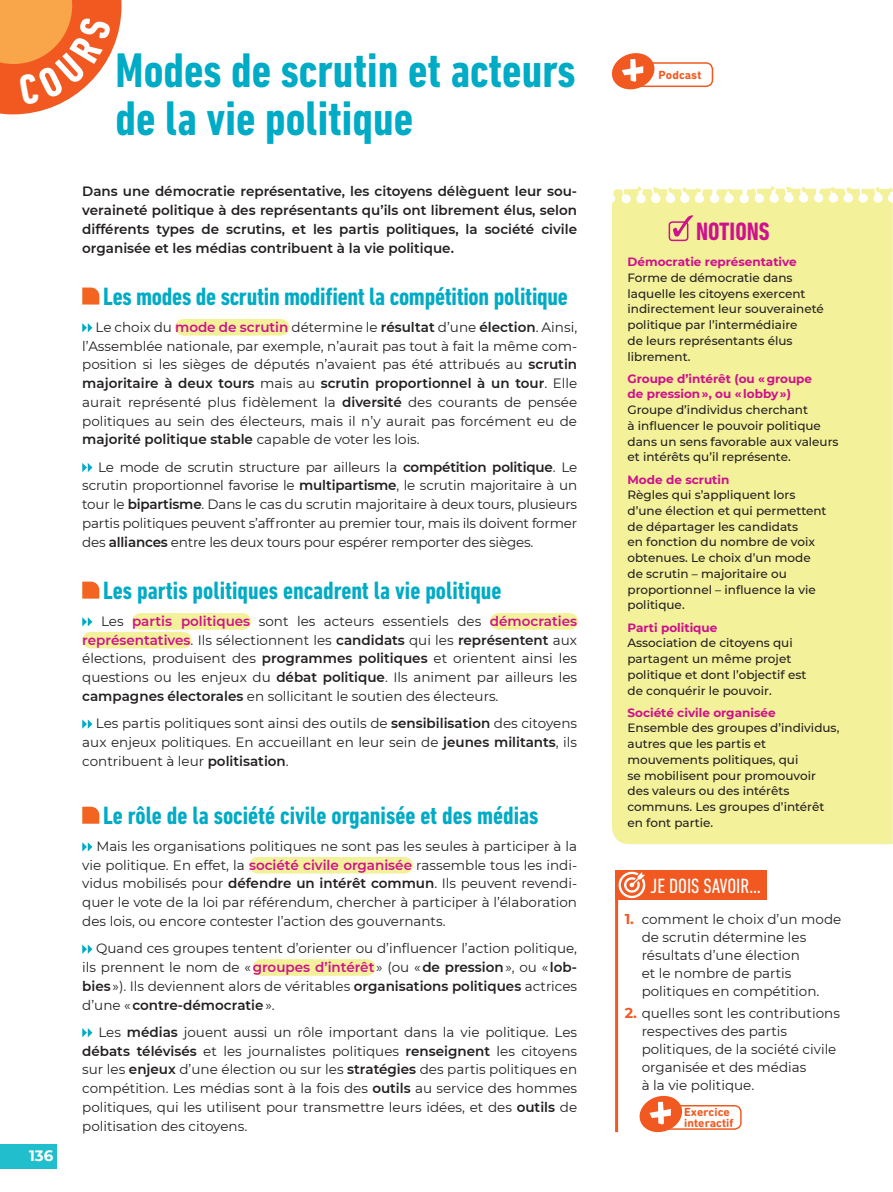
<style>
.page{position:relative;width:893px;height:1192px;background:#fff}
.page>*{position:absolute;margin:0;border:0;box-sizing:border-box;transform-origin:0 0}
.t1{font:700 condensed 49.5px/48px "DIN Next LT Pro";color:#00abc5}
.t2{font:700 condensed 25.5px "DIN Next LT Pro";color:#00abc5}
.t3{font:700 condensed 25.5px "DIN Next LT Pro";color:#ce118c}
.t4{font:condensed 21px "DIN Next LT Pro";color:#fff}
.t5{font:700 15px "Montserrat";color:#fff}
.t6{font:13.5px/18.8px "Montserrat";color:#231f20;text-align:justify}
.t7{font:600 13.5px/18.8px "Montserrat";color:#231f20;text-align:justify}
.t8{font:500 12px/15.8px "Montserrat";color:#231f20}
.t9{font:700 12px/15.8px "Montserrat";color:#ce118c}
.t10{font:700 12px/10.5px "DIN Next Rounded LT Pro";letter-spacing:.01em;color:#f15921}
.s1{font-weight:600;color:#ce118c}
.s2{font-weight:600}
.s3{font-weight:700;font-size:14.25px;color:#f15921}
</style>
<div class="page">
<div style="left:0;top:1144px;width:57px;height:24px;background:#21bece"></div>
<div style="left:612px;top:186px;width:280px;height:658px;background:#f3f199"></div>
<div style="left:668px;top:221px;width:20px;height:20px;border:2px solid #ce118c;border-radius:3px"></div>
<svg style="left:673px;top:215px;width:20px;height:21px"></svg>
<div style="left:615px;top:870px;width:151px;height:30px;background:#f15921"></div>
<img style="left:618px;top:871px;width:28px;height:28px">
<hr style="left:615px;top:870px;width:3px;height:262px;background:#f15921">
<div style="left:183px;top:319px;width:97px;height:16px;background:#f3f199"></div>
<svg style="left:280px;top:319px;width:1px;height:16px"></svg>
<div style="left:140px;top:613px;width:102px;height:17px;background:#f3f199"></div>
<svg style="left:242px;top:613px;width:1px;height:17px"></svg>
<div style="left:498px;top:613px;width:71px;height:17px;background:#f3f199"></div>
<svg style="left:533px;top:613px;width:18px;height:17px"></svg>
<svg style="left:569px;top:613px;width:1px;height:17px"></svg>
<div style="left:90px;top:632px;width:92px;height:16px;background:#f3f199"></div>
<svg style="left:121px;top:613px;width:46px;height:19px"></svg>
<svg style="left:174px;top:613px;width:51px;height:35px"></svg>
<div style="left:257px;top:857px;width:147px;height:16px;background:#f3f199"></div>
<svg style="left:404px;top:857px;width:1px;height:16px"></svg>
<div style="left:261px;top:959px;width:105px;height:17px;background:#f3f199"></div>
<svg style="left:297px;top:959px;width:51px;height:17px"></svg>
<svg style="left:366px;top:959px;width:1px;height:17px"></svg>
<svg style="left:82px;top:287px;width:17px;height:17px"></svg>
<svg style="left:82px;top:323px;width:10px;height:9px"></svg>
<svg style="left:82px;top:463px;width:10px;height:9px"></svg>
<svg style="left:82px;top:581px;width:17px;height:18px"></svg>
<svg style="left:82px;top:617px;width:10px;height:9px"></svg>
<svg style="left:82px;top:719px;width:10px;height:10px"></svg>
<svg style="left:82px;top:807px;width:17px;height:17px"></svg>
<svg style="left:82px;top:842px;width:10px;height:9px"></svg>
<svg style="left:82px;top:944px;width:10px;height:10px"></svg>
<svg style="left:82px;top:1028px;width:10px;height:9px"></svg>
<svg style="left:639px;top:1095px;width:103px;height:38px"></svg>
<svg style="left:611px;top:53px;width:103px;height:37px"></svg>
<svg style="left:0;top:0;width:121px;height:114px"></svg>
<p class="t5" style="left:29px;top:1145px;width:26px">136</p>
<h1 class="t1" style="left:116px;top:46px;width:461px">Modes de scrutin et acteurs de la vie politique</h1>
<p class="t7" style="left:82px;top:181px;width:496px">Dans une démocratie représentative, les citoyens délèguent leur sou&shy;veraineté politique à des représentants qu’ils ont librement élus, selon différents types de scrutins, et les partis politiques, la société civile organisée et les médias contribuent à la vie politique.</p>
<h2 class="t2" style="left:103px;top:281px;width:466px">Les modes de scrutin modifient la compétition politique</h2>
<p class="t6" style="left:82px;top:317px;width:496px;text-indent:13px">Le choix du <span class="s1">mode de scrutin</span> détermine le <span class="s2">résultat</span> d’une <span class="s2">élection</span>. Ainsi, l’Assemblée nationale, par exemple, n’aurait pas tout à fait la même com&shy;position si les sièges de députés n’avaient pas été attribués au <span class="s2">scrutin majoritaire à deux tours</span> mais au <span class="s2">scrutin proportionnel à un tour</span>. Elle aurait représenté plus fidèlement la <span class="s2">diversité</span> des courants de pensée politiques au sein des électeurs, mais il n’y aurait pas forcément eu de <span class="s2">majorité politique stable</span> capable de voter les lois.</p>
<p class="t6" style="left:82px;top:457px;width:496px;text-indent:16px">Le mode de scrutin structure par ailleurs la <span class="s2">compétition politique</span>. Le scrutin proportionnel favorise le <span class="s2">multipartisme</span>, le scrutin majoritaire à un tour le <span class="s2">bipartisme</span>. Dans le cas du scrutin majoritaire à deux tours, plusieurs partis politiques peuvent s’affronter au premier tour, mais ils doivent former des <span class="s2">alliances</span> entre les deux tours pour espérer remporter des sièges.</p>
<h2 class="t2" style="left:103px;top:575px;width:400px">Les partis politiques encadrent la vie politique</h2>
<p class="t6" style="left:82px;top:611px;width:496px;text-indent:19px">Les <span class="s1">partis politiques</span> sont les acteurs essentiels des <span class="s1">démocraties représentatives</span>. Ils sélectionnent les <span class="s2">candidats</span> qui les <span class="s2">représentent</span> aux élections, produisent des <span class="s2">programmes politiques</span> et orientent ainsi les questions ou les enjeux du <span class="s2">débat politique</span>. Ils animent par ailleurs les <span class="s2">campagnes électorales</span> en sollicitant le soutien des électeurs.</p>
<p class="t6" style="left:82px;top:713px;width:496px;text-indent:14px">Les partis politiques sont ainsi des outils de <span class="s2">sensibilisation</span> des citoyens aux enjeux politiques. En accueillant en leur sein de <span class="s2">jeunes militants</span>, ils contribuent à leur <span class="s2">politisation</span>.</p>
<h2 class="t2" style="left:103px;top:800px;width:437px">Le rôle de la société civile organisée et des médias</h2>
<p class="t6" style="left:82px;top:836px;width:496px;text-indent:14px">Mais les organisations politiques ne sont pas les seules à participer à la vie politique. En effet, la <span class="s1">société civile organisée</span> rassemble tous les indi&shy;vidus mobilisés pour <span class="s2">défendre un intérêt commun</span>. Ils peuvent revendi&shy;quer le vote de la loi par référendum, chercher à participer à l’élaboration des lois, ou encore contester l’action des gouvernants.</p>
<p class="t6" style="left:82px;top:938px;width:496px;text-indent:14px">Quand ces groupes tentent d’orienter ou d’influencer l’action politique, ils prennent le nom de « <span class="s1">groupes d’intérêt</span> » (ou « <span class="s2">de pression</span> », ou « <span class="s2">lob&shy;bies</span> »). Ils deviennent alors de véritables <span class="s2">organisations politiques</span> actrices d’une « <span class="s2">contre-démocratie</span> ».</p>
<p class="t6" style="left:82px;top:1022px;width:496px;text-indent:16px">Les <span class="s2">médias</span> jouent aussi un rôle important dans la vie politique. Les <span class="s2">débats télévisés</span> et les journalistes politiques <span class="s2">renseignent</span> les citoyens sur les <span class="s2">enjeux</span> d’une élection ou sur les <span class="s2">stratégies</span> des partis politiques en compétition. Les médias sont à la fois des <span class="s2">outils</span> au service des hommes politiques, qui les utilisent pour transmettre leurs idées, et des <span class="s2">outils</span> de politisation des citoyens.</p>
<p class="t10" style="left:658px;top:70px;width:44px">Podcast</p>
<h2 class="t3" style="left:696px;top:217px;width:75px">NOTIONS</h2>
<p class="t9" style="left:627px;top:253px;width:171px">Démocratie représentative</p>
<p class="t8" style="left:627px;top:269px;width:198px">Forme de démocratie dans laquelle les citoyens exercent indirectement leur souveraineté politique par l’intermédiaire<br>de leurs représentants élus librement.</p>
<p class="t9" style="left:627px;top:370px;width:186px">Groupe d’intérêt (ou « groupe de pression », ou « lobby »)</p>
<p class="t8" style="left:627px;top:401px;width:213px">Groupe d’individus cherchant<br>à influencer le pouvoir politique dans un sens favorable aux valeurs et intérêts qu’il représente.</p>
<p class="t9" style="left:627px;top:471px;width:103px">Mode de scrutin</p>
<p class="t8" style="left:627px;top:487px;width:201px">Règles qui s’appliquent lors d’une élection et qui permettent de départager les candidats<br>en fonction du nombre de voix obtenues. Le choix d’un mode de scrutin – majoritaire ou proportionnel – influence la vie politique.</p>
<p class="t9" style="left:627px;top:619px;width:91px">Parti politique</p>
<p class="t8" style="left:627px;top:635px;width:180px">Association de citoyens qui partagent un même projet politique et dont l’objectif est de conquérir le pouvoir.</p>
<p class="t9" style="left:627px;top:704px;width:149px">Société civile organisée</p>
<p class="t8" style="left:627px;top:720px;width:213px">Ensemble des groupes d’individus, autres que les partis et mouvements politiques, qui<br>se mobilisent pour promouvoir des valeurs ou des intérêts communs. Les groupes d’intérêt en font partie.</p>
<h3 class="t4" style="left:650px;top:874px;width:112px">JE DOIS SAVOIR…</h3>
<p class="t6" style="left:641px;top:909px;width:201px;line-height:18px;text-align:left;text-indent:-17px"><span class="s3">1.</span> comment le choix d’un mode de scrutin détermine les résultats d’une élection<br>et le nombre de partis politiques en compétition.</p>
<p class="t6" style="left:641px;top:1003px;width:200px;line-height:18px;text-align:left;text-indent:-17px"><span class="s3">2.</span> quelles sont les contributions respectives des partis politiques, de la société civile organisée et des médias<br>à la vie politique.</p>
<p class="t10" style="left:684px;top:1107px;width:51px">Exercice interactif</p>
</div>
